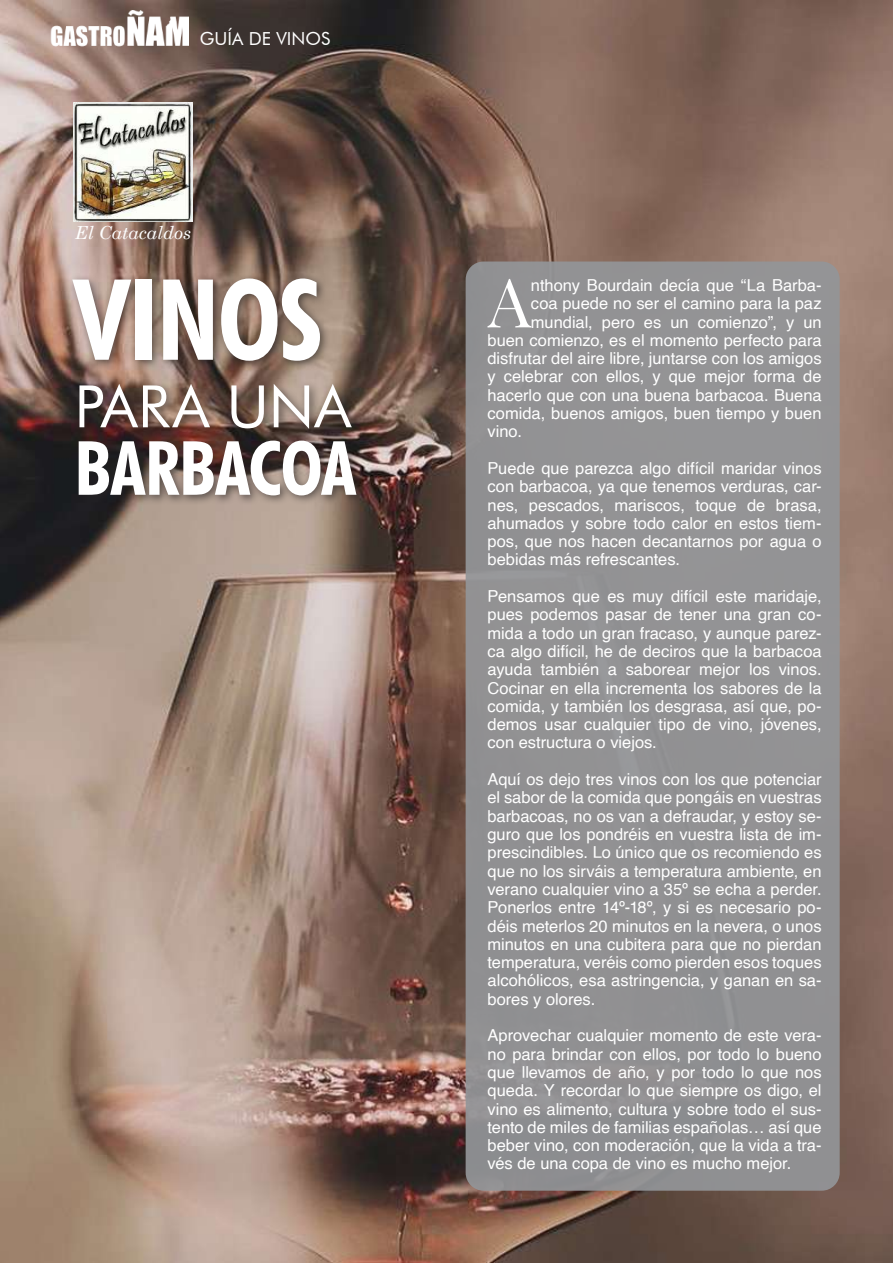
<style>
.page{position:relative;width:893px;height:1263px;background:#fff}
.page>*{position:absolute;margin:0;border:0;box-sizing:border-box;transform-origin:0 0}
.t1{font:700 condensed 112.5px "Futura BT";letter-spacing:-.015em;color:#fff}
.t2{font:700 condensed 75px "Futura BT";letter-spacing:-.01em;color:#fff}
.t3{font:68.25px "Playfair Display";color:#fff}
.t4{font:58.5px "Futura BT";letter-spacing:.01em;color:#fff}
.t5{font:italic 18px "Century Schoolbook";color:#fff}
.t6{font:18px "Futura BT";color:#fff}
.t7{font:16.5px/18.3px "Helvetica";color:#fff;text-align:justify}
</style>
<div class="page">
<img style="left:0;top:0;width:893px;height:1263px">
<div style="left:466px;top:261px;width:374px;height:930px;background:#939598;border-radius:18px"></div>
<img style="left:73px;top:102px;width:120px;height:119px">
<div style="left:68px;top:273px;width:299px;height:233px;background:#231f20;opacity:.62"></div>
<img style="left:50px;top:11px;width:138px;height:40px">
<p class="t6" style="left:200px;top:27px;width:132px">GUÍA DE VINOS</p>
<p class="t5" style="left:75px;top:219px;width:118px">El Catacaldos</p>
<h1 class="t1" style="left:74px;top:251px;width:250px">VINOS</h1>
<h3 class="t4" style="left:74px;top:371px;width:278px">PARA UNA</h3>
<h2 class="t2" style="left:74px;top:423px;width:283px">BARBACOA</h2>
<h3 class="t3" style="left:488px;top:259px;width:44px">A</h3>
<p class="t7" style="left:531px;top:276px;width:292px">nthony Bourdain decía que “La Barba-</p>
<p class="t7" style="left:531px;top:295px;width:292px">coa puede no ser el camino para la paz</p>
<p class="t7" style="left:531px;top:313px;width:292px">mundial, pero es un comienzo”, y un</p>
<p class="t7" style="left:487px;top:331px;width:336px">buen comienzo, es el momento perfecto para</p>
<p class="t7" style="left:487px;top:350px;width:336px">disfrutar del aire libre, juntarse con los amigos</p>
<p class="t7" style="left:487px;top:368px;width:336px">y celebrar con ellos, y que mejor forma de</p>
<p class="t7" style="left:487px;top:386px;width:336px">hacerlo que con una buena barbacoa. Buena</p>
<p class="t7" style="left:487px;top:405px;width:336px">comida, buenos amigos, buen tiempo y buen</p>
<p class="t7" style="left:487px;top:423px;width:36px">vino.</p>
<p class="t7" style="left:487px;top:459px;width:336px">Puede que parezca algo difícil maridar vinos con barbacoa, ya que tenemos verduras, car&shy;nes, pescados, mariscos, toque de brasa, ahumados y sobre todo calor en estos tiem&shy;pos, que nos hacen decantarnos por agua o bebidas más refrescantes.</p>
<p class="t7" style="left:487px;top:588px;width:336px">Pensamos que es muy difícil este maridaje, pues podemos pasar de tener una gran co&shy;mida a todo un gran fracaso, y aunque parez&shy;ca algo difícil, he de deciros que la barbacoa ayuda también a saborear mejor los vinos.<br>Cocinar en ella incrementa los sabores de la comida, y también los desgrasa, así que, po&shy;demos usar cualquier tipo de vino, jóvenes, con estructura o viejos.</p>
<p class="t7" style="left:487px;top:771px;width:336px">Aquí os dejo tres vinos con los que potenciar el sabor de la comida que pongáis en vuestras barbacoas, no os van a defraudar, y estoy se&shy;guro que los pondréis en vuestra lista de im&shy;prescindibles. Lo único que os recomiendo es que no los sirváis a temperatura ambiente, en verano cualquier vino a 35º se echa a perder.<br>Ponerlos entre 14º-18º, y si es necesario po&shy;déis meterlos 20 minutos en la nevera, o unos minutos en una cubitera para que no pierdan temperatura, veréis como pierden esos toques alcohólicos, esa astringencia, y ganan en sa&shy;bores y olores.</p>
<p class="t7" style="left:487px;top:1027px;width:336px">Aprovechar cualquier momento de este vera&shy;no para brindar con ellos, por todo lo bueno que llevamos de año, y por todo lo que nos queda. Y recordar lo que siempre os digo, el vino es alimento, cultura y sobre todo el sus&shy;tento de miles de familias españolas… así que beber vino, con moderación, que la vida a tra&shy;vés de una copa de vino es mucho mejor.</p>
</div>
